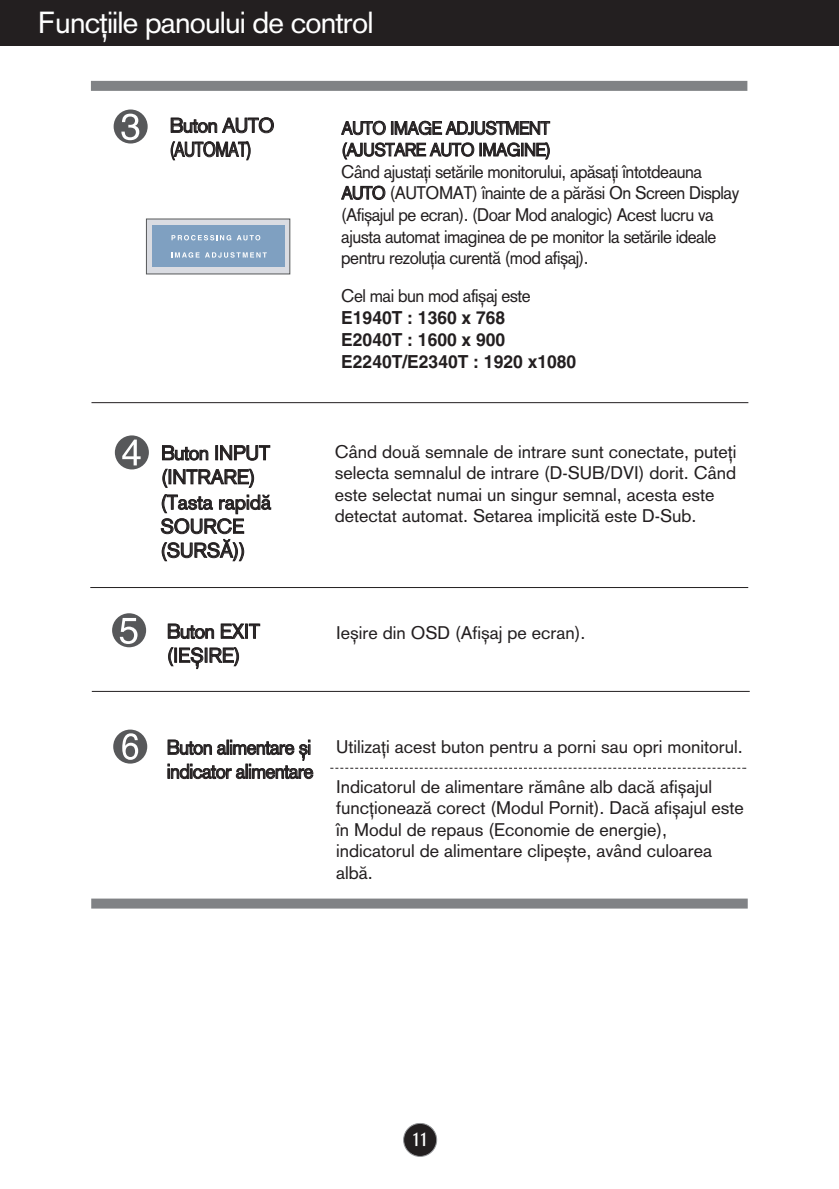
<style>
.page{position:relative;width:839px;height:1189px;background:#fff}
.page>*{position:absolute;margin:0;border:0;box-sizing:border-box;transform-origin:0 0}
.t1{font:30px "Akzid Gro Rom East";letter-spacing:-.03em;color:#fff}
.t2{font:20px/24px "Akzid Gro Rom East";letter-spacing:-.03em;color:#231f20;scale:.95 1}
.t3{font:20px/24px "Akzid Gro Rom East";letter-spacing:-.03em;color:#231f20}
.t4{font:20px/24px "Akzid Gro Rom East";letter-spacing:-.005em;color:#231f20}
.t5{font:20px/24px "Akzid Gro Rom East";letter-spacing:-.01em;color:#231f20}
.t6{font:700 20px "Optima";color:#fff;scale:.7 1}
.t7{font:18px/21.6px "Akzid Gro Rom East";color:#231f20}
.t8{font:18px/21.6px "Akzid Gro Rom East";letter-spacing:-.03em;color:#231f20;scale:.95 1}
.t9{font:700 18px/22px "Helvetica";color:#231f20}
</style>
<div class="page">
<div style="left:403px;top:1123px;width:33px;height:33px;background:#231f20;border-radius:50%"></div>
<div style="left:403px;top:1123px;width:34px;height:34px;border:2px solid #939598;border-radius:50%"></div>
<div style="left:0;top:0;width:839px;height:45px;background:#231f20"></div>
<div style="left:114px;top:109px;width:34px;height:34px;background:#57585a;border-radius:50%"></div>
<svg style="left:121px;top:114px;width:18px;height:26px"></svg>
<hr style="left:92px;top:691px;width:657px;height:1px;background:#231f20">
<div style="left:115px;top:435px;width:34px;height:34px;background:#57585a;border-radius:50%"></div>
<svg style="left:122px;top:439px;width:19px;height:26px"></svg>
<hr style="left:91px;top:402px;width:657px;height:1px;background:#231f20">
<div style="left:91px;top:81px;width:656px;height:10px;background:#808285"></div>
<div style="left:91px;top:898px;width:656px;height:10px;background:#808285"></div>
<div style="left:113px;top:729px;width:34px;height:34px;background:#57585a;border-radius:50%"></div>
<svg style="left:122px;top:733px;width:16px;height:27px"></svg>
<div style="left:112px;top:613px;width:34px;height:34px;background:#57585a;border-radius:50%"></div>
<svg style="left:120px;top:618px;width:17px;height:26px"></svg>
<hr style="left:90px;top:587px;width:658px;height:1px;background:#231f20">
<svg style="left:330px;top:768px;width:416px;height:1px"></svg>
<div style="left:146px;top:219px;width:144px;height:55px;background:#dadce2"></div>
<div style="left:152px;top:226px;width:132px;height:41px;background:#7fa0c1"></div>
<svg style="left:171px;top:235px;width:60px;height:5px"></svg>
<svg style="left:237px;top:235px;width:23px;height:5px"></svg>
<svg style="left:171px;top:252px;width:96px;height:6px"></svg>
<h1 class="t1" style="left:38px;top:12px;width:336px">Func˛iile panoului de control</h1>
<p class="t3" style="left:170px;top:116px;width:106px">Buton AUTO (AUTOMAT)</p>
<p class="t8" style="left:341px;top:119px;width:420px">AUTO IMAGE ADJUSTMENT<br>(AJUSTARE AUTO IMAGINE)<br>C‚nd ajusta˛i set„rile monitorului, ap„sa˛i Óntotdeauna AUTO (AUTOMAT) Ónainte de a p„r„si On Screen Display (Afi∫ajul pe ecran). (Doar Mod analogic) Acest lucru va ajusta automat imaginea de pe monitor la set„rile ideale pentru rezolu˛ia curent„ (mod afi∫aj).</p>
<p class="t8" style="left:341px;top:287px;width:201px">Cel mai bun mod afi∫aj este</p>
<p class="t9" style="left:341px;top:309px;width:236px">E1940T : 1360 x 768<br>E2040T : 1600 x 900<br>E2240T/E2340T : 1920 x1080</p>
<p class="t5" style="left:161px;top:443px;width:110px">Buton INPUT (INTRARE)</p>
<p class="t4" style="left:160px;top:492px;width:112px">(Tasta rapid„<br>SOURCE (SURS√))</p>
<p class="t7" style="left:335px;top:442px;width:403px">C‚nd dou„ semnale de intrare sunt conectate, pute˛i selecta semnalul de intrare (D-SUB/DVI) dorit. C‚nd este selectat numai un singur semnal, acesta este detectat automat. Setarea implicit„ este D-Sub.</p>
<p class="t3" style="left:167px;top:621px;width:95px">Buton EXIT</p>
<p class="t7" style="left:336px;top:624px;width:251px">Ie∫ire din OSD (Afi∫aj pe ecran).</p>
<p class="t3" style="left:167px;top:645px;width:75px">(IE™IRE)</p>
<p class="t2" style="left:167px;top:737px;width:156px">Buton alimentare ∫i indicator alimentare</p>
<p class="t7" style="left:336px;top:729px;width:408px;line-height:39.4px">Utiliza˛i acest buton pentru a porni sau opri monitorul.<br>Indicatorul de alimentare r„m‚ne alb dac„ afi∫ajul</p>
<p class="t7" style="left:336px;top:799px;width:409px">func˛ioneaz„ corect (Modul Pornit). Dac„ afi∫ajul este Ón Modul de repaus (Economie de energie), indicatorul de alimentare clipe∫te, av‚nd culoarea alb„.</p>
<p class="t6" style="left:412px;top:1131px;width:23px">11</p>
</div>
